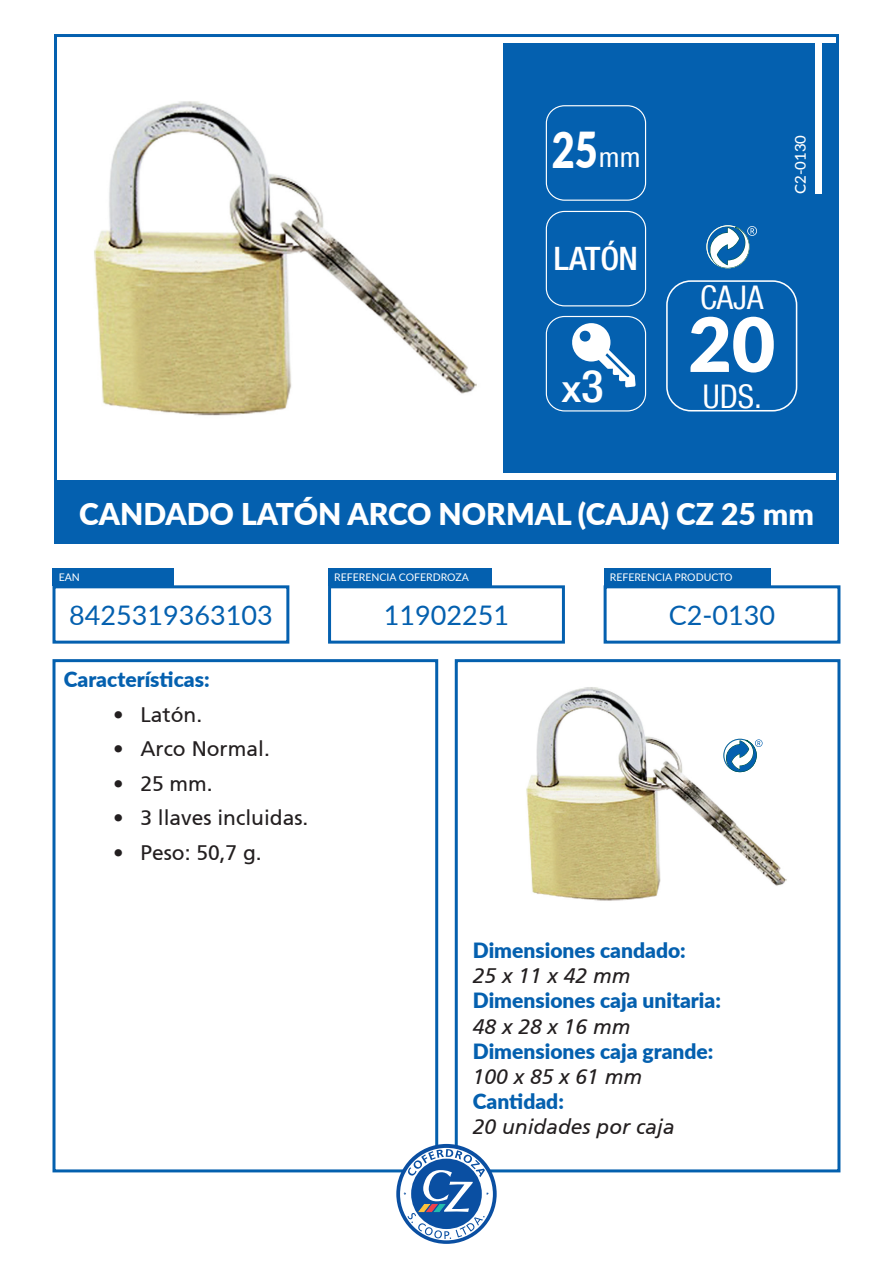
<style>
.page{position:relative;width:893px;height:1263px;background:#fff}
.page>*{position:absolute;margin:0;border:0;box-sizing:border-box;transform-origin:0 0}
.t1{font:900 75px "Lato";color:#fff}
.t2{font:900 49.5px "Lato";color:#fff;scale:.8 1}
.t3{font:condensed 32.55px "Helvetica Neue LT Com";color:#fff}
.t4{font:500 condensed 32.4px "Helvetica Neue LT Com";letter-spacing:-.015em;color:#fff;scale:1.05 1}
.t5{font:900 30px "Lato";color:#fff}
.t6{font:condensed 27.45px "Helvetica Neue LT Com";color:#fff;scale:1.05 1}
.t7{font:700 27.45px "Helvetica Neue LT Com";color:#fff;scale:1.05 1}
.t8{font:27px "Lato";color:#0460af}
.t9{font:900 21px "Lato";color:#0460af}
.t10{font:21px "Frutiger 55 Roman";color:#231f20}
.t11{font:italic 21px "Frutiger 56";color:#231f20}
.t12{font:500 15px "Lato";color:#fff}
.t13{font:10.5px "Lato";color:#fff}
.s1{font-weight:500;font-stretch:condensed;font-size:44.85px}
</style>
<div class="page">
<div style="left:52px;top:659px;width:386px;height:513px;border:3px solid #0460ae"></div>
<div style="left:455px;top:659px;width:385px;height:513px;border:3px solid #0460ae"></div>
<div style="left:54px;top:480px;width:785px;height:64px;background:#0460af"></div>
<div style="left:52px;top:585px;width:237px;height:59px;border:3px solid #0460af"></div>
<div style="left:328px;top:585px;width:237px;height:59px;border:3px solid #0460af"></div>
<div style="left:604px;top:585px;width:236px;height:59px;border:3px solid #0460af"></div>
<img style="left:94px;top:101px;width:383px;height:315px">
<img style="left:526px;top:687px;width:261px;height:214px">
<div style="left:52px;top:568px;width:122px;height:17px;background:#0460af"></div>
<div style="left:328px;top:568px;width:164px;height:17px;background:#0460af"></div>
<div style="left:604px;top:568px;width:166px;height:17px;background:#0460af"></div>
<div style="left:503px;top:44px;width:334px;height:429px;background:#0460af"></div>
<div style="left:546px;top:105px;width:100px;height:96px;border:1px solid #fff;border-radius:18px"></div>
<div style="left:546px;top:316px;width:100px;height:95px;border:1px solid #fff;border-radius:18px"></div>
<svg style="left:572px;top:323px;width:64px;height:64px"></svg>
<div style="left:546px;top:211px;width:100px;height:95px;border:1px solid #fff;border-radius:18px"></div>
<div style="left:815px;top:44px;width:7px;height:150px;background:#fff"></div>
<div style="left:723px;top:739px;width:33px;height:33px;border:1px solid #0460af;border-radius:50%"></div>
<svg style="left:725px;top:739px;width:37px;height:33px"></svg>
<div style="left:666px;top:280px;width:131px;height:131px;border:2px solid #fff;border-radius:24px"></div>
<div style="left:707px;top:226px;width:42px;height:42px;border:1px solid #d5e5a0;border-radius:50%"></div>
<div style="left:706px;top:225px;width:43px;height:43px;border:1px solid #fff;border-radius:50%"></div>
<svg style="left:709px;top:226px;width:48px;height:43px"></svg>
<div style="left:396px;top:1144px;width:101px;height:100px;border:4px solid #0a4fa2;border-radius:50%"></div>
<svg style="left:399px;top:1147px;width:95px;height:94px"></svg>
<div style="left:398px;top:1146px;width:97px;height:96px;border:2px solid #0a4fa2;border-radius:50%"></div>
<svg style="left:404px;top:1149px;width:85px;height:90px"></svg>
<h2 class="t2" style="left:552px;top:112px;width:59px">25</h2>
<h3 class="t6" style="left:599px;top:141px;width:41px">mm</h3>
<h3 class="t4" style="left:554px;top:239px;width:82px">LATÓN</h3>
<h3 class="t7" style="left:562px;top:374px;width:41px">X<span class="s1">3</span></h3>
<p class="t12" style="left:790px;top:194px;width:61px;rotate:-90deg">C2-0130</p>
<h3 class="t3" style="left:700px;top:278px;width:65px">CAJA</h3>
<h1 class="t1" style="left:688px;top:288px;width:88px">20</h1>
<h3 class="t3" style="left:703px;top:377px;width:61px">UDS.</h3>
<h3 class="t5" style="left:79px;top:491px;width:736px">CANDADO LATÓN ARCO NORMAL (CAJA) CZ 25 mm</h3>
<p class="t13" style="left:59px;top:570px;width:23px">EAN</p>
<p class="t13" style="left:334px;top:570px;width:136px">REFERENCIA COFERDROZA</p>
<p class="t13" style="left:610px;top:570px;width:124px">REFERENCIA PRODUCTO</p>
<p class="t8" style="left:69px;top:596px;width:205px">8425319363103</p>
<p class="t8" style="left:384px;top:596px;width:127px">11902251</p>
<p class="t8" style="left:669px;top:596px;width:108px">C2-0130</p>
<p class="t9" style="left:64px;top:664px;width:147px">Características:</p>
<p class="t10" style="left:113px;top:702px;width:90px">• Latón.</p>
<p class="t10" style="left:113px;top:737px;width:158px">• Arco Normal.</p>
<p class="t10" style="left:113px;top:771px;width:101px">• 25 mm.</p>
<p class="t10" style="left:113px;top:806px;width:197px">• 3 llaves incluidas.</p>
<p class="t10" style="left:113px;top:840px;width:150px">• Peso: 50,7 g.</p>
<p class="t9" style="left:473px;top:934px;width:214px">Dimensiones candado:</p>
<p class="t11" style="left:473px;top:964px;width:159px">25 x 11 x 42 mm</p>
<p class="t9" style="left:473px;top:985px;width:250px">Dimensiones caja unitaria:</p>
<p class="t11" style="left:473px;top:1014px;width:159px">48 x 28 x 16 mm</p>
<p class="t9" style="left:473px;top:1035px;width:242px">Dimensiones caja grande:</p>
<p class="t11" style="left:473px;top:1064px;width:171px">100 x 85 x 61 mm</p>
<p class="t9" style="left:473px;top:1086px;width:93px">Cantidad:</p>
<p class="t11" style="left:473px;top:1115px;width:203px">20 unidades por caja</p>
</div>
